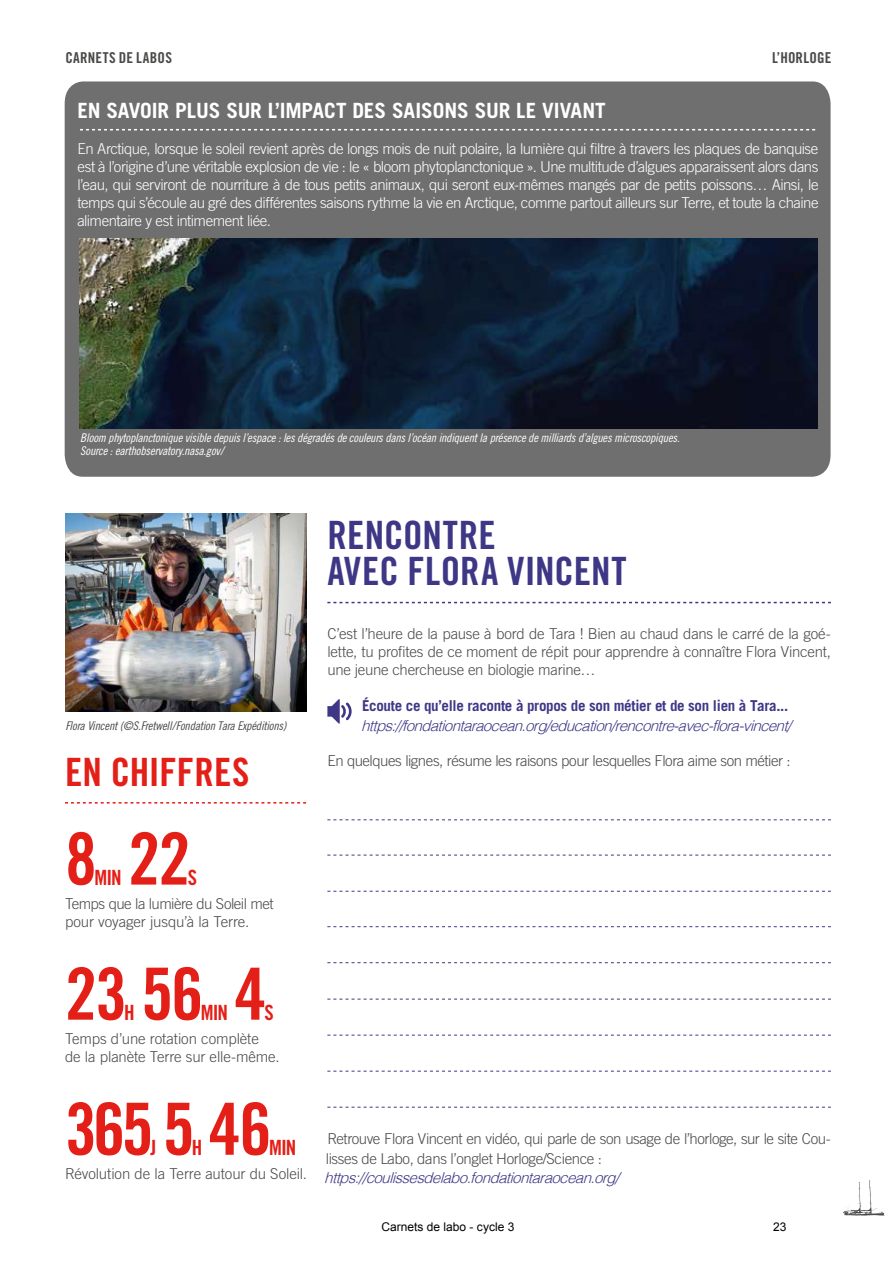
<style>
.page{position:relative;width:894px;height:1264px;background:#fff}
.page>*{position:absolute;margin:0;border:0;box-sizing:border-box;transform-origin:0 0}
.t1{font:72px "Trade Gothic Bold Cond Twenty";letter-spacing:-.025em;color:#e41f18}
.t2{font:39px/36px "Trade Gothic Bold Cond Twenty";letter-spacing:.005em;color:#3e3786}
.t3{font:39px "Trade Gothic Bold Cond Twenty";letter-spacing:.005em;color:#e41f18}
.t4{font:700 21px "Trade Gothic";letter-spacing:-.005em;color:#fff}
.t5{font:21px "Trade Gothic Bold Cond Twenty";letter-spacing:-.045em;color:#e41f18}
.t6{font:300 15px/18px "Trade Gothic";letter-spacing:-.025em;color:#4a4a49}
.t7{font:300 15px/18px "Trade Gothic";letter-spacing:-.035em;color:#fff;text-align:justify}
.t8{font:italic 300 15px "Helvetica";color:#3e3786}
.t9{font:700 15px "Trade Gothic";letter-spacing:-.02em;color:#3e3786}
.t10{font:15px "Trade Gothic Bold Cond Twenty";letter-spacing:.015em;color:#4a4a49}
.t11{font:12px/13.5px "Trade Gothic Cond Eighteen Obl";letter-spacing:-.015em;color:#fff}
.t12{font:12px "Trade Gothic Cond Eighteen Obl";letter-spacing:-.02em;color:#4a4a49}
.t13{font:12px "Arial";color:#000}
</style>
<div class="page">
<svg style="left:843px;top:1180px;width:42px;height:35px"></svg>
<div style="left:65px;top:81px;width:765px;height:395px;background:#706f6f"></div>
<svg style="left:65px;top:802px;width:241px;height:1px"></svg>
<svg style="left:327px;top:601px;width:503px;height:2px"></svg>
<svg style="left:80px;top:129px;width:735px;height:1px"></svg>
<svg style="left:327px;top:998px;width:503px;height:1px"></svg>
<svg style="left:327px;top:890px;width:503px;height:1px"></svg>
<svg style="left:327px;top:854px;width:503px;height:1px"></svg>
<svg style="left:327px;top:819px;width:503px;height:1px"></svg>
<svg style="left:327px;top:962px;width:503px;height:1px"></svg>
<svg style="left:327px;top:926px;width:503px;height:1px"></svg>
<svg style="left:327px;top:1034px;width:503px;height:1px"></svg>
<svg style="left:327px;top:1070px;width:503px;height:1px"></svg>
<svg style="left:327px;top:1106px;width:503px;height:1px"></svg>
<svg style="left:327px;top:699px;width:24px;height:25px"></svg>
<img style="left:80px;top:239px;width:737px;height:189px">
<img style="left:65px;top:514px;width:241px;height:197px">
<p class="t10" style="left:65px;top:48px;width:108px">CARNETS DE LABOS</p>
<p class="t10" style="left:772px;top:48px;width:61px">L’HORLOGE</p>
<h3 class="t4" style="left:77px;top:97px;width:529px">EN SAVOIR PLUS SUR L’IMPACT DES SAISONS SUR LE VIVANT</h3>
<p class="t7" style="left:77px;top:139px;width:742px">En Arctique, lorsque le soleil revient après de longs mois de nuit polaire, la lumière qui filtre à travers les plaques de banquise est à l’origine d’une véritable explosion de vie : le « bloom phytoplanctonique ». Une multitude d’algues apparaissent alors dans l’eau, qui serviront de nourriture à de tous petits animaux, qui seront eux-mêmes mangés par de petits poissons… Ainsi, le temps qui s’écoule au gré des différentes saisons rythme la vie en Arctique, comme partout ailleurs sur Terre, et toute la chaine alimentaire y est intimement liée.</p>
<p class="t11" style="left:80px;top:430px;width:600px">Bloom phytoplanctonique visible depuis l’espace : les dégradés de couleurs dans l’océan indiquent la présence de milliards d’algues microscopiques.<br>Source : earthobservatory.nasa.gov/</p>
<p class="t12" style="left:65px;top:718px;width:222px">Flora Vincent (©S.Fretwell/Fondation Tara Expéditions)</p>
<h2 class="t3" style="left:65px;top:747px;width:186px">EN CHIFFRES</h2>
<h1 class="t1" style="left:65px;top:815px;width:127px">8 22</h1>
<h3 class="t5" style="left:94px;top:864px;width:29px">MIN</h3>
<h3 class="t5" style="left:188px;top:864px;width:11px">S</h3>
<p class="t6" style="left:65px;top:894px;width:210px">Temps que la lumière du Soleil met pour voyager jusqu’à la Terre.</p>
<h1 class="t1" style="left:65px;top:950px;width:203px">23 56 4</h1>
<h3 class="t5" style="left:124px;top:999px;width:12px">H</h3>
<h3 class="t5" style="left:201px;top:999px;width:29px">MIN</h3>
<h3 class="t5" style="left:264px;top:999px;width:11px">S</h3>
<p class="t6" style="left:65px;top:1029px;width:216px">Temps d’une rotation complète<br>de la planète Terre sur elle-même.</p>
<h1 class="t1" style="left:65px;top:1085px;width:208px">365 5 46</h1>
<h3 class="t5" style="left:150px;top:1134px;width:7px">J</h3>
<h3 class="t5" style="left:192px;top:1134px;width:12px">H</h3>
<h3 class="t5" style="left:269px;top:1134px;width:29px">MIN</h3>
<p class="t6" style="left:65px;top:1164px;width:243px">Révolution de la Terre autour du Soleil.</p>
<h2 class="t2" style="left:327px;top:517px;width:301px">RENCONTRE<br>AVEC FLORA VINCENT</h2>
<p class="t6" style="left:327px;top:625px;width:505px;text-align:justify">C’est l’heure de la pause à bord de Tara ! Bien au chaud dans le carré de la goé&shy;lette, tu profites de ce moment de répit pour apprendre à connaître Flora Vincent, une jeune chercheuse en biologie marine…</p>
<p class="t9" style="left:362px;top:696px;width:427px">Écoute ce qu’elle raconte à propos de son métier et de son lien à Tara...</p>
<p class="t8" style="left:361px;top:713px;width:437px">https://fondationtaraocean.org/education/rencontre-avec-flora-vincent/</p>
<p class="t6" style="left:327px;top:751px;width:465px">En quelques lignes, résume les raisons pour lesquelles Flora aime son métier :</p>
<p class="t6" style="left:325px;top:1127px;width:506px;line-height:20.1px">Retrouve Flora Vincent en vidéo, qui parle de son usage de l’horloge, sur le site Cou&shy;lisses de Labo, dans l’onglet Horloge/Science :</p>
<p class="t8" style="left:324px;top:1164px;width:302px">https://coulissesdelabo.fondationtaraocean.org/</p>
<p class="t13" style="left:381px;top:1218px;width:134px">Carnets de labo - cycle 3</p>
<p class="t13" style="left:773px;top:1218px;width:15px">23</p>
</div>
